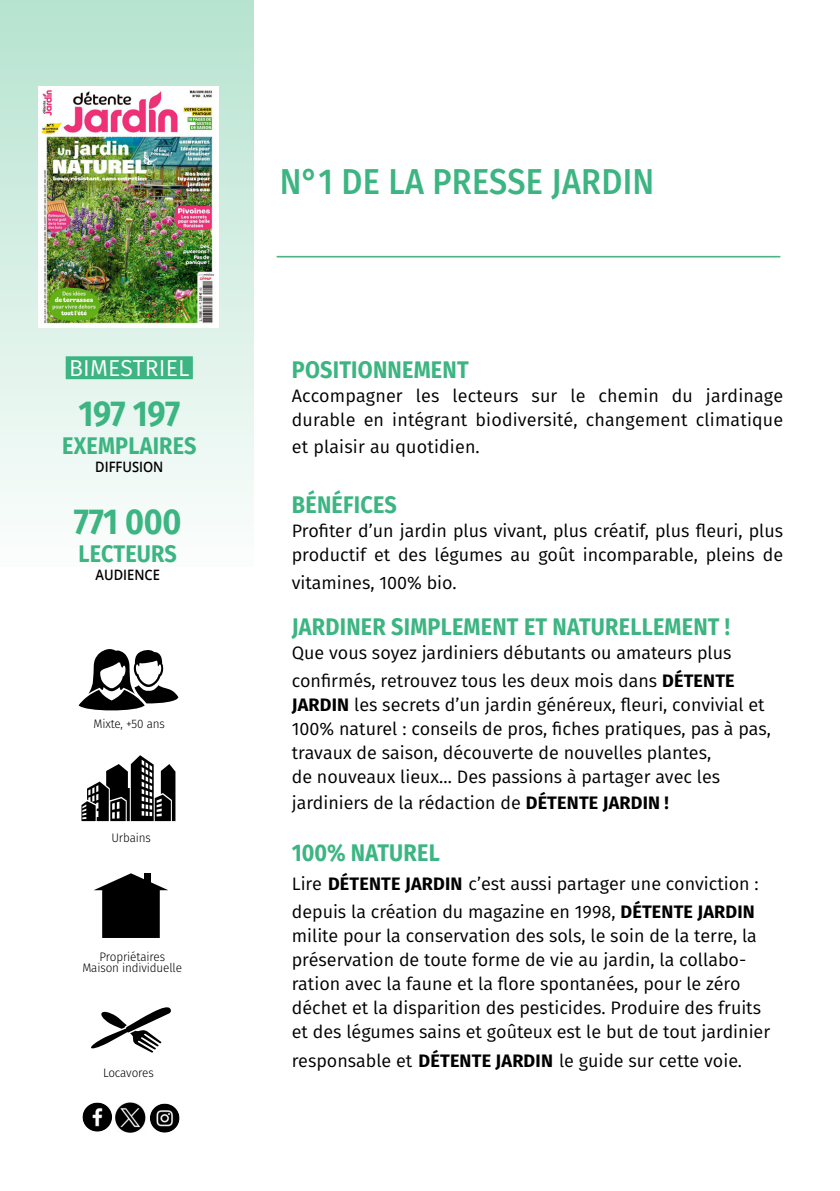
<style>
.page{position:relative;width:840px;height:1191px;background:#fff}
.page>*{position:absolute;margin:0;border:0;box-sizing:border-box;transform-origin:0 0}
.t1{font:500 36px "Fira Sans";letter-spacing:.01em;color:#3cb582;scale:.9 1}
.t2{font:700 36px "Fira Sans";letter-spacing:-.01em;color:#3cb582;scale:.9 1}
.t3{font:700 24px "Fira Sans";letter-spacing:.01em;color:#3cb582;scale:.9 1}
.t4{font:23px "Fira Sans";letter-spacing:.01em;color:#fff}
.t5{font:18px/24px "Fira Sans";color:#000}
.t6{font:600 14.4px "Open Sans";color:#000;scale:.9 1}
.t7{font:300 12.4px/11.4px "Fira Sans";letter-spacing:-.01em;color:#000;text-align:center;scale:.95 1}
.s1{font-weight:700}
</style>
<div class="page">
<div style="left:0;top:0;width:253px;height:566px;background:linear-gradient(to bottom,#b8e4d1,#fbfdfd)"></div>
<img style="left:39px;top:86px;width:179px;height:241px">
<div style="left:66px;top:356px;width:127px;height:23px;background:#3cb582"></div>
<hr style="left:276px;top:256px;width:503px;height:1px;background:#43af81">
<hr style="left:276px;top:257px;width:503px;height:1px;background:#43af81">
<svg style="left:79px;top:649px;width:99px;height:62px"></svg>
<svg style="left:81px;top:755px;width:94px;height:66px"></svg>
<svg style="left:91px;top:1007px;width:80px;height:46px"></svg>
<img style="left:82px;top:1102px;width:30px;height:29px;border-radius:15px">
<img style="left:150px;top:1103px;width:29px;height:29px;border-radius:15px">
<img style="left:115px;top:1102px;width:31px;height:30px">
<svg style="left:94px;top:873px;width:74px;height:65px"></svg>
<div style="left:144px;top:873px;width:6px;height:13px;background:#000"></div>
<p class="t4" style="left:69px;top:351px;width:122px">BIMESTRIEL</p>
<h1 class="t2" style="left:78px;top:383px;width:114px">197 197</h1>
<h2 class="t3" style="left:62px;top:425px;width:151px">EXEMPLAIRES</h2>
<p class="t6" style="left:95px;top:457px;width:77px">DIFFUSION</p>
<h1 class="t2" style="left:74px;top:491px;width:121px">771 000</h1>
<h2 class="t3" style="left:78px;top:534px;width:111px">LECTEURS</h2>
<p class="t6" style="left:95px;top:565px;width:73px">AUDIENCE</p>
<p class="t7" style="left:93px;top:717px;width:76px">Mixte, +50 ans</p>
<p class="t7" style="left:111px;top:831px;width:43px">Urbains</p>
<p class="t7" style="left:82px;top:950px;width:106px">Propriétaires<br>Maison individuelle</p>
<p class="t7" style="left:103px;top:1066px;width:55px">Locavores</p>
<h1 class="t1" style="left:279px;top:152px;width:417px">N°1 DE LA PRESSE JARDIN</h1>
<h2 class="t3" style="left:292px;top:350px;width:198px">POSITIONNEMENT</h2>
<p class="t5" style="left:291px;top:383px;width:492px">Accompagner les lecteurs sur le chemin du jardinage durable en intégrant biodiversité, changement climatique</p>
<p class="t5" style="left:291px;top:434px;width:189px">et plaisir au quotidien.</p>
<h2 class="t3" style="left:292px;top:484px;width:118px">BÉNÉFICES</h2>
<p class="t5" style="left:291px;top:518px;width:492px">Profiter d’un jardin plus vivant, plus créatif, plus fleuri, plus productif et des légumes au goût incomparable, pleins de</p>
<p class="t5" style="left:291px;top:571px;width:166px">vitamines, 100% bio.</p>
<h2 class="t3" style="left:292px;top:606px;width:488px">JARDINER SIMPLEMENT ET NATURELLEMENT !</h2>
<p class="t5" style="left:291px;top:638px;width:444px;line-height:28px">Que vous soyez jardiniers débutants ou amateurs plus confirmés, retrouvez tous les deux mois dans <span class="s1">DÉTENTE</span></p>
<p class="t5" style="left:291px;top:692px;width:480px"><span class="s1">JARDIN</span> les secrets d’un jardin généreux, fleuri, convivial et 100% naturel : conseils de pros, fiches pratiques, pas à pas, travaux de saison, découverte de nouvelles plantes,<br>de nouveaux lieux… Des passions à partager avec les</p>
<p class="t5" style="left:291px;top:790px;width:378px">jardiniers de la rédaction de <span class="s1">DÉTENTE JARDIN !</span></p>
<h2 class="t3" style="left:291px;top:832px;width:166px">100% NATUREL</h2>
<p class="t5" style="left:291px;top:868px;width:468px;line-height:28.8px">Lire <span class="s1">DÉTENTE JARDIN</span> c’est aussi partager une conviction : depuis la création du magazine en 1998, <span class="s1">DÉTENTE JARDIN</span></p>
<p class="t5" style="left:291px;top:923px;width:479px">milite pour la conservation des sols, le soin de la terre, la préservation de toute forme de vie au jardin, la collabo&shy;ration avec la faune et la flore spontanées, pour le zéro déchet et la disparition des pesticides. Produire des fruits et des légumes sains et goûteux est le but de tout jardinier</p>
<p class="t5" style="left:291px;top:1048px;width:451px">responsable et <span class="s1">DÉTENTE JARDIN</span> le guide sur cette voie.</p>
</div>
